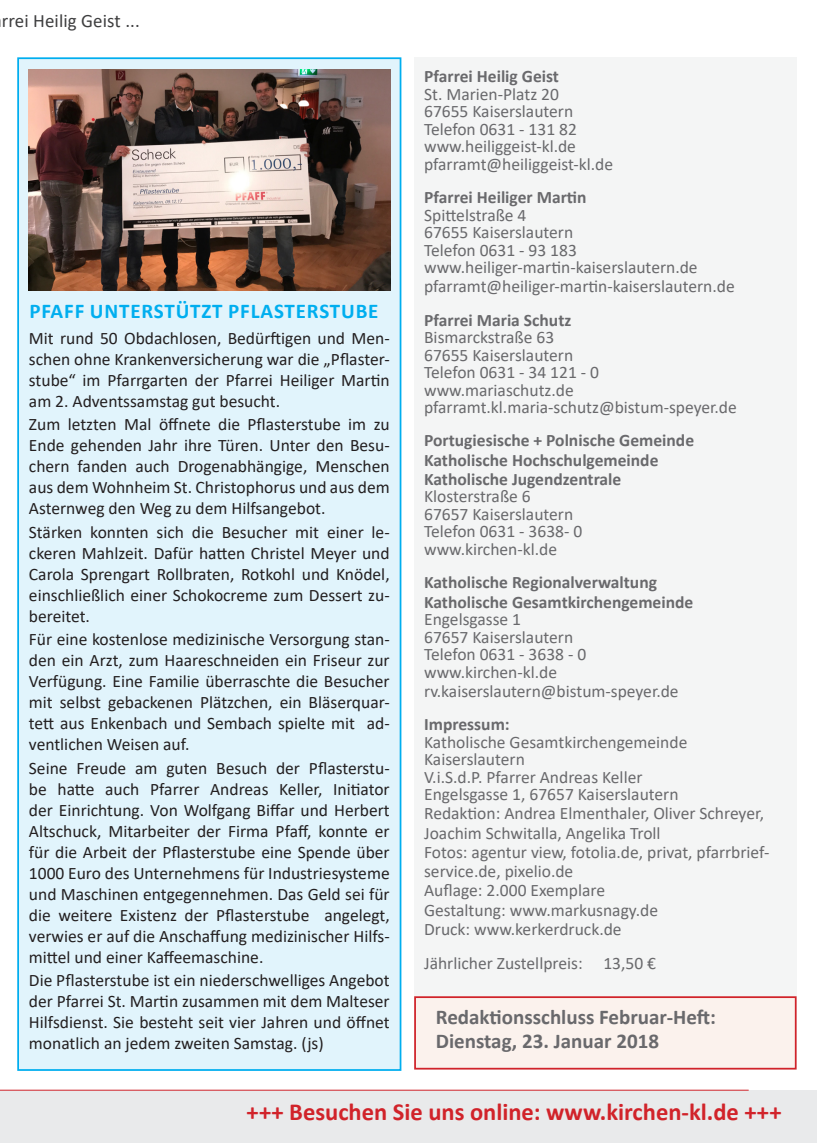
<style>
.page{position:relative;width:817px;height:1143px;background:#fff}
.page>*{position:absolute;margin:0;border:0;box-sizing:border-box;transform-origin:0 0}
.t1{font:700 24.5px "Calibri";color:#d1232a}
.Messe{font:700 21px "Calibri";color:#69696c}
.t2{font:700 21px "Calibri";letter-spacing:.04em;color:#00aeef}
.t3{font:18.9px "Calibri";letter-spacing:.005em;color:#3e3e3f}
.t4{font:17.5px/21px "Calibri";color:#231f20;text-align:justify}
.Messe-2{font:17.5px/19.2px "Calibri";color:#69696c}
.Messe-3{font:700 17.5px/17.5px "Calibri";color:#69696c}
.s1{font-weight:400}
</style>
<div class="page">
<div style="left:414px;top:57px;width:382px;height:1012px;background:#f4f5f5"></div>
<div style="left:415px;top:996px;width:380px;height:72px;background:#fbf2ed"></div>
<div style="left:414px;top:996px;width:382px;height:73px;border:2px solid #d1232a"></div>
<div style="left:0;top:1090px;width:816px;height:52px;background:#e9eaeb"></div>
<hr style="left:0;top:1089px;width:748px;height:1px;background:#d1232a">
<div style="left:18px;top:58px;width:382px;height:1011px;background:#e1f4fc"></div>
<div style="left:17px;top:57px;width:384px;height:1013px;border:2px solid #00aeef"></div>
<img style="left:28px;top:69px;width:362px;height:221px">
<p class="t3" style="left:2px;top:7px;width:139px">rrei Heilig Geist ...</p>
<p class="t2" style="left:29px;top:295px;width:350px">PFAFF UNTERSTÜTZT PFLASTERSTUBE</p>
<p class="t4" style="left:29px;top:327px;width:362px">Mit rund 50 Obdachlosen, Bedürftigen und Men&shy;schen ohne Krankenversicherung war die „Pflaster&shy;stube“ im Pfarrgarten der Pfarrei Heiliger Martin am 2. Adventssamstag gut besucht.</p>
<p class="t4" style="left:29px;top:413px;width:362px">Zum letzten Mal öffnete die Pflasterstube im zu Ende gehenden Jahr ihre Türen. Unter den Besu&shy;chern fanden auch Drogenabhängige, Menschen aus dem Wohnheim St. Christophorus und aus dem Asternweg den Weg zu dem Hilfsangebot.</p>
<p class="t4" style="left:29px;top:520px;width:362px">Stärken konnten sich die Besucher mit einer le&shy;ckeren Mahlzeit. Dafür hatten Christel Meyer und Carola Sprengart Rollbraten, Rotkohl und Knödel, einschließlich einer Schokocreme zum Dessert zu&shy;bereitet.</p>
<p class="t4" style="left:29px;top:628px;width:362px">Für eine kostenlose medizinische Versorgung stan&shy;den ein Arzt, zum Haareschneiden ein Friseur zur Verfügung. Eine Familie überraschte die Besucher mit selbst gebackenen Plätzchen, ein Bläserquar&shy;tett aus Enkenbach und Sembach spielte mit ad&shy;ventlichen Weisen auf.</p>
<p class="t4" style="left:29px;top:756px;width:362px">Seine Freude am guten Besuch der Pflasterstu&shy;be hatte auch Pfarrer Andreas Keller, Initiator der Einrichtung. Von Wolfgang Biffar und Herbert Altschuck, Mitarbeiter der Firma Pfaff, konnte er für die Arbeit der Pflasterstube eine Spende über 1000 Euro des Unternehmens für Industriesysteme und Maschinen entgegennehmen. Das Geld sei für die weitere Existenz der Pflasterstube angelegt, verwies er auf die Anschaffung medizinischer Hilfs&shy;mittel und einer Kaffeemaschine.</p>
<p class="t4" style="left:29px;top:969px;width:362px">Die Pflasterstube ist ein niederschwelliges Angebot der Pfarrei St. Martin zusammen mit dem Malteser Hilfsdienst. Sie besteht seit vier Jahren und öffnet monatlich an jedem zweiten Samstag. (js)</p>
<p class="Messe-3" style="left:424px;top:67px;width:136px">Pfarrei Heilig Geist<br><span class="s1">St. Marien-Platz 20</span></p>
<p class="Messe-2" style="left:424px;top:101px;width:150px">67655 Kaiserslautern</p>
<p class="Messe-2" style="left:424px;top:119px;width:154px">Telefon 0631 - 131 82</p>
<p class="Messe-2" style="left:424px;top:137px;width:190px;line-height:17.5px">www.heiliggeist-kl.de pfarramt@heiliggeist-kl.de</p>
<p class="Messe-3" style="left:424px;top:188px;width:164px">Pfarrei Heiliger Martin</p>
<p class="Messe-2" style="left:424px;top:204px;width:104px">Spittelstraße 4</p>
<p class="Messe-2" style="left:424px;top:222px;width:150px">67655 Kaiserslautern</p>
<p class="Messe-2" style="left:424px;top:239px;width:154px">Telefon 0631 - 93 183</p>
<p class="Messe-2" style="left:424px;top:257px;width:275px">www.heiliger-martin-kaiserslautern.de</p>
<p class="Messe-2" style="left:424px;top:276px;width:312px">pfarramt@heiliger-martin-kaiserslautern.de</p>
<p class="Messe-3" style="left:424px;top:311px;width:149px">Pfarrei Maria Schutz</p>
<p class="Messe-2" style="left:424px;top:327px;width:132px">Bismarckstraße 63</p>
<p class="Messe-2" style="left:424px;top:344px;width:150px">67655 Kaiserslautern</p>
<p class="Messe-2" style="left:424px;top:362px;width:176px">Telefon 0631 - 34 121 - 0</p>
<p class="Messe-2" style="left:424px;top:379px;width:151px">www.mariaschutz.de</p>
<p class="Messe-2" style="left:424px;top:397px;width:314px">pfarramt.kl.maria-schutz@bistum-speyer.de</p>
<p class="Messe-3" style="left:424px;top:431px;width:271px">Portugiesische + Polnische Gemeinde</p>
<p class="Messe-3" style="left:424px;top:451px;width:236px">Katholische Hochschulgemeinde</p>
<p class="Messe-3" style="left:424px;top:470px;width:198px">Katholische Jugendzentrale</p>
<p class="Messe-2" style="left:424px;top:486px;width:108px">Klosterstraße 6</p>
<p class="Messe-2" style="left:424px;top:504px;width:150px">67657 Kaiserslautern</p>
<p class="Messe-2" style="left:424px;top:521px;width:160px">Telefon 0631 - 3638- 0</p>
<p class="Messe-2" style="left:424px;top:539px;width:134px">www.kirchen-kl.de</p>
<p class="Messe-3" style="left:424px;top:573px;width:234px">Katholische Regionalverwaltung</p>
<p class="Messe-3" style="left:424px;top:592px;width:270px">Katholische Gesamtkirchengemeinde</p>
<p class="Messe-2" style="left:424px;top:609px;width:98px">Engelsgasse 1</p>
<p class="Messe-2" style="left:424px;top:626px;width:150px">67657 Kaiserslautern</p>
<p class="Messe-2" style="left:424px;top:644px;width:163px">Telefon 0631 - 3638 - 0</p>
<p class="Messe-2" style="left:424px;top:661px;width:134px">www.kirchen-kl.de</p>
<p class="Messe-2" style="left:424px;top:680px;width:256px">rv.kaiserslautern@bistum-speyer.de</p>
<p class="Messe-3" style="left:424px;top:715px;width:87px">Impressum:</p>
<p class="Messe-2" style="left:424px;top:732px;width:265px;line-height:17.5px">Katholische Gesamtkirchengemeinde<br>Kaiserslautern</p>
<p class="Messe-2" style="left:424px;top:766px;width:220px">V.i.S.d.P. Pfarrer Andreas Keller</p>
<p class="Messe-2" style="left:424px;top:784px;width:256px">Engelsgasse 1, 67657 Kaiserslautern</p>
<p class="Messe-2" style="left:424px;top:803px;width:341px">Redaktion: Andrea Elmenthaler, Oliver Schreyer,<br>Joachim Schwitalla, Angelika Troll</p>
<p class="Messe-2" style="left:424px;top:841px;width:346px">Fotos: agentur view, fotolia.de, privat, pfarrbrief&shy;service.de, pixelio.de</p>
<p class="Messe-2" style="left:424px;top:880px;width:182px">Auflage: 2.000 Exemplare</p>
<p class="Messe-2" style="left:424px;top:899px;width:235px">Gestaltung: www.markusnagy.de<br>Druck: www.kerkerdruck.de</p>
<p class="Messe-2" style="left:424px;top:953px;width:233px">Jährlicher Zustellpreis: 13,50 €</p>
<p class="Messe" style="left:435px;top:1001px;width:281px">Redaktionsschluss Februar-Heft:</p>
<p class="Messe" style="left:435px;top:1026px;width:224px">Dienstag, 23. Januar 2018</p>
<p class="t1" style="left:246px;top:1094px;width:536px">+++ Besuchen Sie uns online: www.kirchen-kl.de +++</p>
</div>
